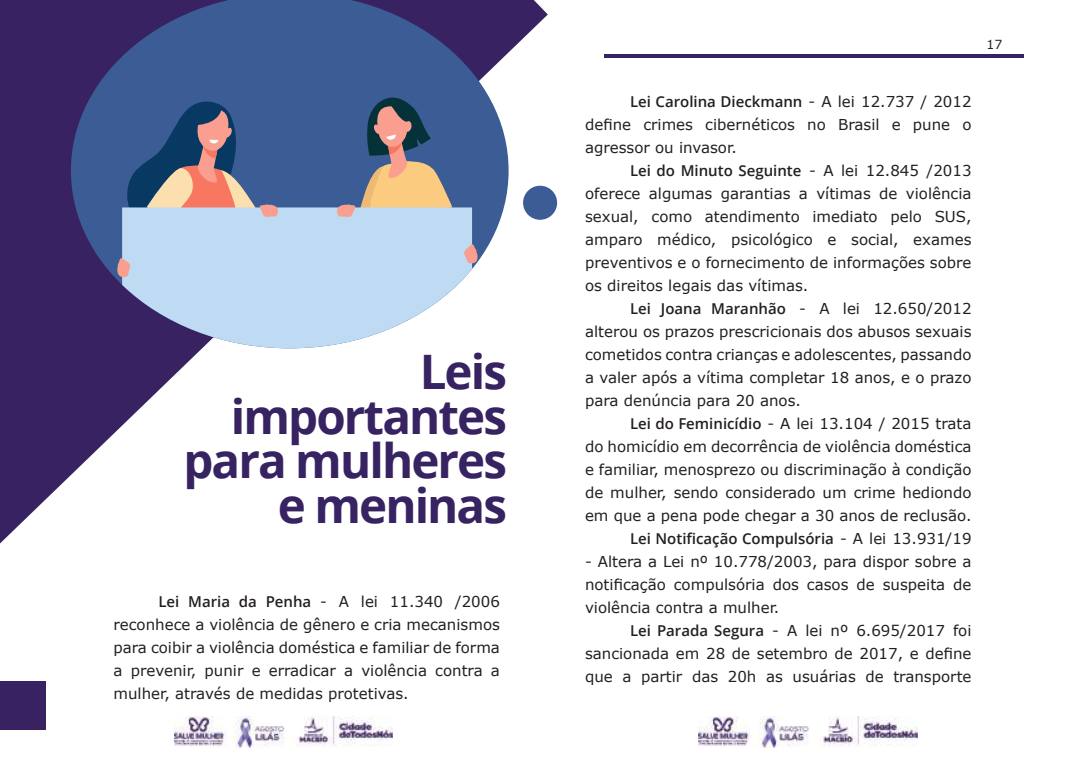
<style>
.page{position:relative;width:1085px;height:780px;background:#fff}
.page>*{position:absolute;margin:0;border:0;box-sizing:border-box;transform-origin:0 0}
.t1{font:700 47.5px/44.5px "Open Sans";letter-spacing:-.04em;color:#372262;text-align:right}
.t2{font:15px/23px "Verdana";color:#241f1f;text-align:justify}
.t3{font:600 15px "Open Sans";color:#241f1f}
.t4{font:12.5px "Verdana";color:#241f1f}
.s1{font-family:"Open Sans";font-weight:600}
.s2{font-family:"Verdana";font-weight:400}
</style>
<div class="page">
<hr style="left:603px;top:55px;width:420px;height:3px;background:#382261">
<img style="left:174px;top:716px;width:218px;height:31px">
<img style="left:698px;top:716px;width:219px;height:31px">
<div style="left:0;top:681px;width:45px;height:48px;background:#382261"></div>
<svg style="left:0;top:0;width:547px;height:543px"></svg>
<svg style="left:71px;top:0;width:437px;height:348px;background:#48598f"></svg>
<div style="left:523px;top:186px;width:34px;height:34px;background:#3b5c94;border-radius:50%"></div>
<svg style="left:122px;top:207px;width:350px;height:141px;fill:#bedbf3"></svg>
<svg style="left:463px;top:244px;width:14px;height:19px"></svg>
<svg style="left:327px;top:92px;width:125px;height:221px;background:#96a5b8"></svg>
<svg style="left:117px;top:101px;width:162px;height:234px;background:#8898b6"></svg>
<h1 class="t1" style="left:183px;top:348px;width:325px">Leis importantes para mulheres e meninas</h1>
<p class="t2" style="left:113px;top:590px;width:388px;text-indent:45px"><span class="s1">Lei Maria da Penha</span> - A lei 11.340 /2006 reconhece a violência de gênero e cria mecanismos para coibir a violência doméstica e familiar de forma a prevenir, punir e erradicar a violência contra a mulher, através de medidas protetivas.</p>
<p class="t4" style="left:986px;top:36px;width:17px">17</p>
<p class="t3" style="left:630px;top:91px;width:343px">Lei Carolina Dieckmann <span class="s2">- A lei 12.737 / 2012</span></p>
<p class="t2" style="left:585px;top:113px;width:388px">define crimes cibernéticos no Brasil e pune o agressor ou invasor.</p>
<p class="t3" style="left:630px;top:160px;width:343px">Lei do Minuto Seguinte <span class="s2">- A lei 12.845 /2013</span></p>
<p class="t2" style="left:585px;top:182px;width:388px">oferece algumas garantias a vítimas de violência sexual, como atendimento imediato pelo SUS, amparo médico, psicológico e social, exames preventivos e o fornecimento de informações sobre os direitos legais das vítimas.</p>
<p class="t3" style="left:630px;top:298px;width:343px">Lei Joana Maranhão <span class="s2">- A lei 12.650/2012</span></p>
<p class="t2" style="left:585px;top:320px;width:388px">alterou os prazos prescricionais dos abusos sexuais cometidos contra crianças e adolescentes, passando a valer após a vítima completar 18 anos, e o prazo para denúncia para 20 anos.</p>
<p class="t2" style="left:585px;top:412px;width:388px;text-indent:45px"><span class="s1">Lei do Feminicídio</span> - A lei 13.104 / 2015 trata do homicídio em decorrência de violência doméstica e familiar, menosprezo ou discriminação à condição de mulher, sendo considerado um crime hediondo em que a pena pode chegar a 30 anos de reclusão.</p>
<p class="t3" style="left:630px;top:528px;width:343px">Lei Notificação Compulsória <span class="s2">- A lei 13.931/19</span></p>
<p class="t2" style="left:585px;top:550px;width:388px">- Altera a Lei nº 10.778/2003, para dispor sobre a notificação compulsória dos casos de suspeita de violência contra a mulher.</p>
<p class="t2" style="left:585px;top:619px;width:388px;text-indent:45px"><span class="s1">Lei Parada Segura</span> - A lei nº 6.695/2017 foi sancionada em 28 de setembro de 2017, e define que a partir das 20h as usuárias de transporte</p>
</div>
